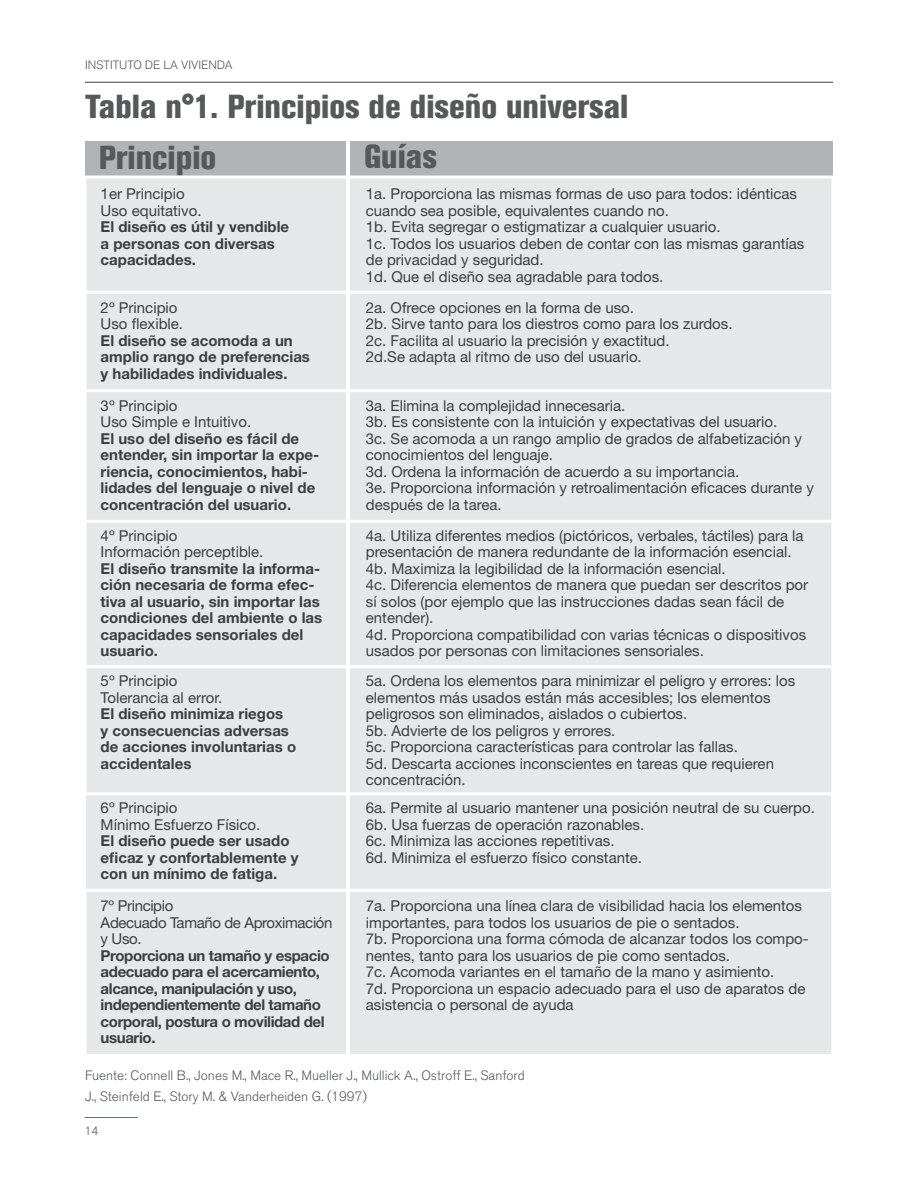
<style>
.page{position:relative;width:918px;height:1188px;background:#fff}
.page>*{position:absolute;margin:0;border:0;box-sizing:border-box;transform-origin:0 0}
.t1{font:800 condensed 33px/51px "Akzidenz Grotesk BQ";color:#57585a}
.t2{font:15px/16.5px "Helvetica Neue LT Std";color:#3e3e3f}
.t3{font:700 15px/16.5px "Helvetica Neue LT Std";color:#3e3e3f}
.t4{font:700 15px/16.5px "Helvetica Neue LT Std";letter-spacing:-.025em;color:#3e3e3f}
.t5{font:15px/16.5px "Helvetica Neue LT Std";letter-spacing:-.025em;color:#3e3e3f}
.t6{font:300 13.5px/21px "Akzidenz Grotesk BQ";color:#57585a}
.t7{font:300 12px "Akzidenz Grotesk BQ";color:#57585a}
</style>
<div class="page">
<hr style="left:85px;top:82px;width:748px;height:1px;background:#3e3e3f">
<hr style="left:85px;top:1117px;width:53px;height:1px;background:#2882c4">
<div style="left:85px;top:142px;width:748px;height:35px;background:#b2b3b7"></div>
<div style="left:84px;top:291px;width:750px;height:101px;background:#e6e7e9;border:3px solid #fff"></div>
<div style="left:84px;top:520px;width:750px;height:148px;background:#e6e7e9;border:3px solid #fff"></div>
<div style="left:83px;top:792px;width:751px;height:101px;background:#e6e7e9;border:3px solid #fff"></div>
<div style="left:84px;top:176px;width:750px;height:118px;background:#e6e7e9;border:3px solid #fff"></div>
<div style="left:84px;top:389px;width:750px;height:134px;background:#e6e7e9;border:3px solid #fff"></div>
<div style="left:84px;top:665px;width:750px;height:130px;background:#e6e7e9;border:3px solid #fff"></div>
<div style="left:84px;top:889px;width:750px;height:168px;background:#e6e7e9;border:3px solid #fff"></div>
<hr style="left:346px;top:141px;width:4px;height:917px;background:#fff">
<p class="t7" style="left:85px;top:58px;width:149px">Instituto de la Vivi enda</p>
<h1 class="t1" style="left:99px;top:81px;width:531px;text-indent:-14px">Tabla n°1. Principios de diseño universal<br>Principio</h1>
<h1 class="t1" style="left:364px;top:131px;width:74px">Guías</h1>
<p class="t2" style="left:101px;top:186px;width:102px">1er Principio<br>Uso equitativo.</p>
<p class="t3" style="left:101px;top:218px;width:190px">El diseño es útil y vendible a personas con diversas capacidades.</p>
<p class="t2" style="left:101px;top:299px;width:84px">2º Principio<br>Uso flexible.</p>
<p class="t3" style="left:101px;top:332px;width:211px">El diseño se acomoda a un amplio rango de preferencias y habilidades individuales.</p>
<p class="t2" style="left:101px;top:397px;width:152px">3º Principio<br>Uso Simple e Intuitivo.</p>
<p class="t3" style="left:101px;top:430px;width:220px">El uso del diseño es fácil de entender, sin importar la expe&shy;riencia, conocimientos, habi&shy;lidades del lenguaje o nivel de concentración del usuario.</p>
<p class="t2" style="left:101px;top:527px;width:164px">4º Principio<br>Información perceptible.</p>
<p class="t3" style="left:101px;top:560px;width:223px">El diseño transmite la informa&shy;ción necesaria de forma efec&shy;tiva al usuario, sin importar las condiciones del ambiente o las capacidades sensoriales del usuario.</p>
<p class="t2" style="left:101px;top:673px;width:123px">5º Principio<br>Tolerancia al error.</p>
<p class="t3" style="left:101px;top:706px;width:197px">El diseño minimiza riegos<br>y consecuencias adversas de acciones involuntarias o accidentales</p>
<p class="t2" style="left:101px;top:800px;width:161px">6º Principio<br>Mínimo Esfuerzo Físico.</p>
<p class="t3" style="left:101px;top:832px;width:200px">El diseño puede ser usado eficaz y confortablemente y con un mínimo de fatiga.</p>
<p class="t5" style="left:101px;top:898px;width:233px">7º Principio<br>Adecuado Tamaño de Aproximación y Uso.</p>
<p class="t4" style="left:101px;top:947px;width:231px">Proporciona un tamaño y espacio adecuado para el acercamiento, alcance, manipulación y uso, independientemente del tamaño corporal, postura o movilidad del usuario.</p>
<p class="t2" style="left:366px;top:186px;width:440px">1a. Proporciona las mismas formas de uso para todos: idénticas cuando sea posible, equivalentes cuando no.<br>1b. Evita segregar o estigmatizar a cualquier usuario.<br>1c. Todos los usuarios deben de contar con las mismas garantías de privacidad y seguridad.<br>1d. Que el diseño sea agradable para todos.</p>
<p class="t2" style="left:366px;top:299px;width:368px">2a. Ofrece opciones en la forma de uso.<br>2b. Sirve tanto para los diestros como para los zurdos.<br>2c. Facilita al usuario la precisión y exactitud.<br>2d.Se adapta al ritmo de uso del usuario.</p>
<p class="t2" style="left:366px;top:397px;width:450px">3a. Elimina la complejidad innecesaria.<br>3b. Es consistente con la intuición y expectativas del usuario.<br>3c. Se acomoda a un rango amplio de grados de alfabetización y conocimientos del lenguaje.<br>3d. Ordena la información de acuerdo a su importancia.<br>3e. Proporciona información y retroalimentación eficaces durante y después de la tarea.</p>
<p class="t2" style="left:366px;top:527px;width:444px">4a. Utiliza diferentes medios (pictóricos, verbales, táctiles) para la presentación de manera redundante de la información esencial.<br>4b. Maximiza la legibilidad de la información esencial.<br>4c. Diferencia elementos de manera que puedan ser descritos por sí solos (por ejemplo que las instrucciones dadas sean fácil de entender).<br>4d. Proporciona compatibilidad con varias técnicas o dispositivos usados por personas con limitaciones sensoriales.</p>
<p class="t2" style="left:366px;top:673px;width:431px">5a. Ordena los elementos para minimizar el peligro y errores: los elementos más usados están más accesibles; los elementos peligrosos son eliminados, aislados o cubiertos.<br>5b. Advierte de los peligros y errores.<br>5c. Proporciona características para controlar las fallas.<br>5d. Descarta acciones inconscientes en tareas que requieren concentración.</p>
<p class="t2" style="left:366px;top:800px;width:451px">6a. Permite al usuario mantener una posición neutral de su cuerpo.<br>6b. Usa fuerzas de operación razonables.<br>6c. Minimiza las acciones repetitivas.<br>6d. Minimiza el esfuerzo físico constante.</p>
<p class="t2" style="left:366px;top:898px;width:444px">7a. Proporciona una línea clara de visibilidad hacia los elementos importantes, para todos los usuarios de pie o sentados.<br>7b. Proporciona una forma cómoda de alcanzar todos los compo&shy;nentes, tanto para los usuarios de pie como sentados.<br>7c. Acomoda variantes en el tamaño de la mano y asimiento.<br>7d. Proporciona un espacio adecuado para el uso de aparatos de asistencia o personal de ayuda</p>
<p class="t6" style="left:85px;top:1065px;width:441px">Fuente: Connell B., Jones M., Mace R., Mueller J., Mullick A., Ostroff E., Sanford<br>J., Steinfeld E., Story M. &amp; Vanderheiden G. (1997)</p>
<p class="t7" style="left:85px;top:1124px;width:15px">14</p>
</div>
